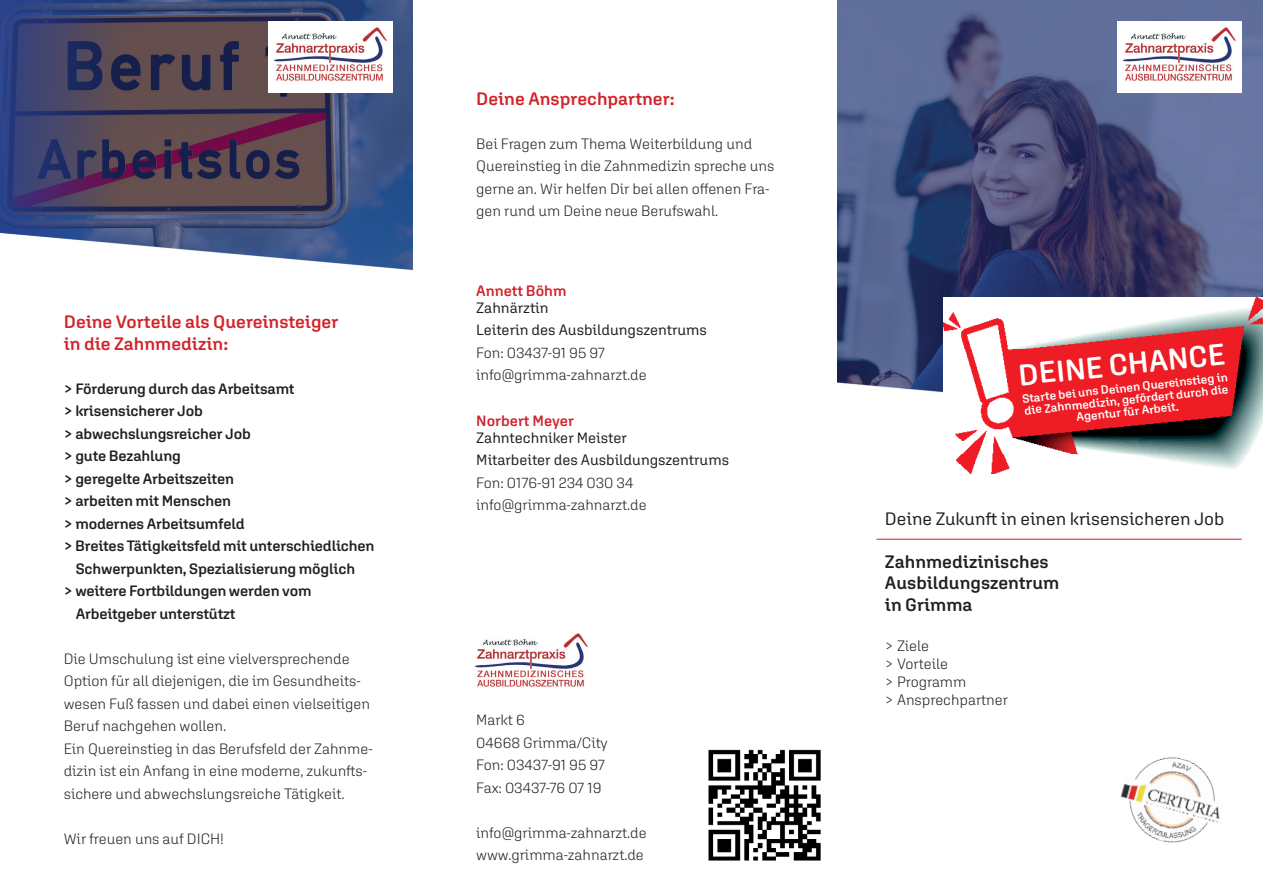
<style>
.page{position:relative;width:1263px;height:893px;background:#fff}
.page>*{position:absolute;margin:0;border:0;box-sizing:border-box;transform-origin:0 0}
.t1{font:600 30px "Aglet Sans";color:#fff}
.t2{font:600 18px/21.6px "Aglet Sans";color:#d1232a}
.t3{font:600 18px/21.6px "Aglet Sans";color:#231f20}
.t4{font:18px "Aglet Sans";color:#231f20}
.t5{font:300 15px/22.5px "Aglet Sans";color:#231f20}
.t6{font:600 15px "Aglet Sans";letter-spacing:-.01em;color:#231f20}
.t7{font:15px/22.5px "Aglet Sans";color:#231f20}
.t8{font:600 15px "Aglet Sans";color:#d1232a}
.t9{font:600 12px/12px "Aglet Sans";color:#fff;text-align:center}
</style>
<div class="page">
<img style="left:838px;top:0;width:425px;height:393px">
<img style="left:1118px;top:21px;width:124px;height:72px">
<hr style="left:876px;top:539px;width:366px;height:1px;background:#d1232a">
<img style="left:1120px;top:757px;width:100px;height:86px">
<img style="left:146px;top:0;width:266px;height:270px">
<svg style="left:0;top:0;width:146px;height:247px;background:#45476e"></svg>
<img style="left:268px;top:21px;width:124px;height:72px">
<img style="left:475px;top:633px;width:113px;height:54px">
<img style="left:708px;top:749px;width:113px;height:112px">
<img style="left:944px;top:298px;width:319px;height:175px">
<p class="t2" style="left:64px;top:311px;width:276px">Deine Vorteile als Quereinsteiger in die Zahnmedizin:</p>
<p class="t6" style="left:64px;top:380px;width:232px">&gt; Förderung durch das Arbeitsamt</p>
<p class="t6" style="left:64px;top:402px;width:141px">&gt; krisensicherer Job</p>
<p class="t6" style="left:64px;top:425px;width:189px">&gt; abwechslungsreicher Job</p>
<p class="t6" style="left:64px;top:447px;width:119px">&gt; gute Bezahlung</p>
<p class="t6" style="left:64px;top:470px;width:172px">&gt; geregelte Arbeitszeiten</p>
<p class="t6" style="left:64px;top:492px;width:169px">&gt; arbeiten mit Menschen</p>
<p class="t6" style="left:64px;top:515px;width:182px">&gt; modernes Arbeitsumfeld</p>
<p class="t6" style="left:64px;top:537px;width:312px">&gt; Breites Tätigkeitsfeld mit unterschiedlichen</p>
<p class="t6" style="left:76px;top:560px;width:281px">Schwerpunkten, Spezialisierung möglich</p>
<p class="t6" style="left:64px;top:582px;width:249px">&gt; weitere Fortbildungen werden vom</p>
<p class="t6" style="left:76px;top:605px;width:161px">Arbeitgeber unterstützt</p>
<p class="t5" style="left:64px;top:647px;width:310px">Die Umschulung ist eine vielversprechende Option für all diejenigen, die im Gesundheits&shy;wesen Fuß fassen und dabei einen vielseitigen Beruf nachgehen wollen.<br>Ein Quereinstieg in das Berufsfeld der Zahnme&shy;dizin ist ein Anfang in eine moderne, zukunfts&shy;sichere und abwechslungsreiche Tätigkeit.</p>
<p class="t5" style="left:64px;top:827px;width:162px">Wir freuen uns auf DICH!</p>
<p class="t2" style="left:476px;top:87px;width:200px">Deine Ansprechpartner:</p>
<p class="t5" style="left:476px;top:132px;width:300px">Bei Fragen zum Thema Weiterbildung und Quereinstieg in die Zahnmedizin spreche uns gerne an. Wir helfen Dir bei allen offenen Fra&shy;gen rund um Deine neue Berufswahl.</p>
<p class="t8" style="left:476px;top:282px;width:92px">Annett Böhm</p>
<p class="t7" style="left:476px;top:296px;width:232px">Zahnärztin<br>Leiterin des Ausbildungszentrums</p>
<p class="t5" style="left:476px;top:341px;width:172px">Fon: 03437-91 95 97 info@grimma-zahnarzt.de</p>
<p class="t8" style="left:476px;top:412px;width:99px">Norbert Meyer</p>
<p class="t7" style="left:476px;top:426px;width:254px">Zahntechniker Meister<br>Mitarbeiter des Ausbildungszentrums</p>
<p class="t5" style="left:476px;top:471px;width:172px">Fon: 0176-91 234 030 34 info@grimma-zahnarzt.de</p>
<p class="t5" style="left:476px;top:709px;width:133px">Markt 6<br>04668 Grimma/City<br>Fon: 03437-91 95 97<br>Fax: 03437-76 07 19</p>
<p class="t5" style="left:476px;top:821px;width:172px">info@grimma-zahnarzt.de www.grimma-zahnarzt.de</p>
<h1 class="t1" style="left:1017px;top:357px;width:209px;rotate:-6deg">DEINE CHANCE</h1>
<p class="t9" style="left:1022px;top:392px;width:208px;rotate:-6deg">Starte bei uns Deinen Quereinstieg in die Zahnmedizin, gefördert durch die<br>Agentur für Arbeit.</p>
<p class="t4" style="left:885px;top:508px;width:341px">Deine Zukunft in einen krisensicheren Job</p>
<p class="t3" style="left:885px;top:550px;width:176px">Zahnmedizinisches<br>Ausbildungszentrum in Grimma</p>
<p class="t5" style="left:885px;top:636px;width:125px;line-height:18px">&gt; Ziele<br>&gt; Vorteile<br>&gt; Programm<br>&gt; Ansprechpartner</p>
</div>
